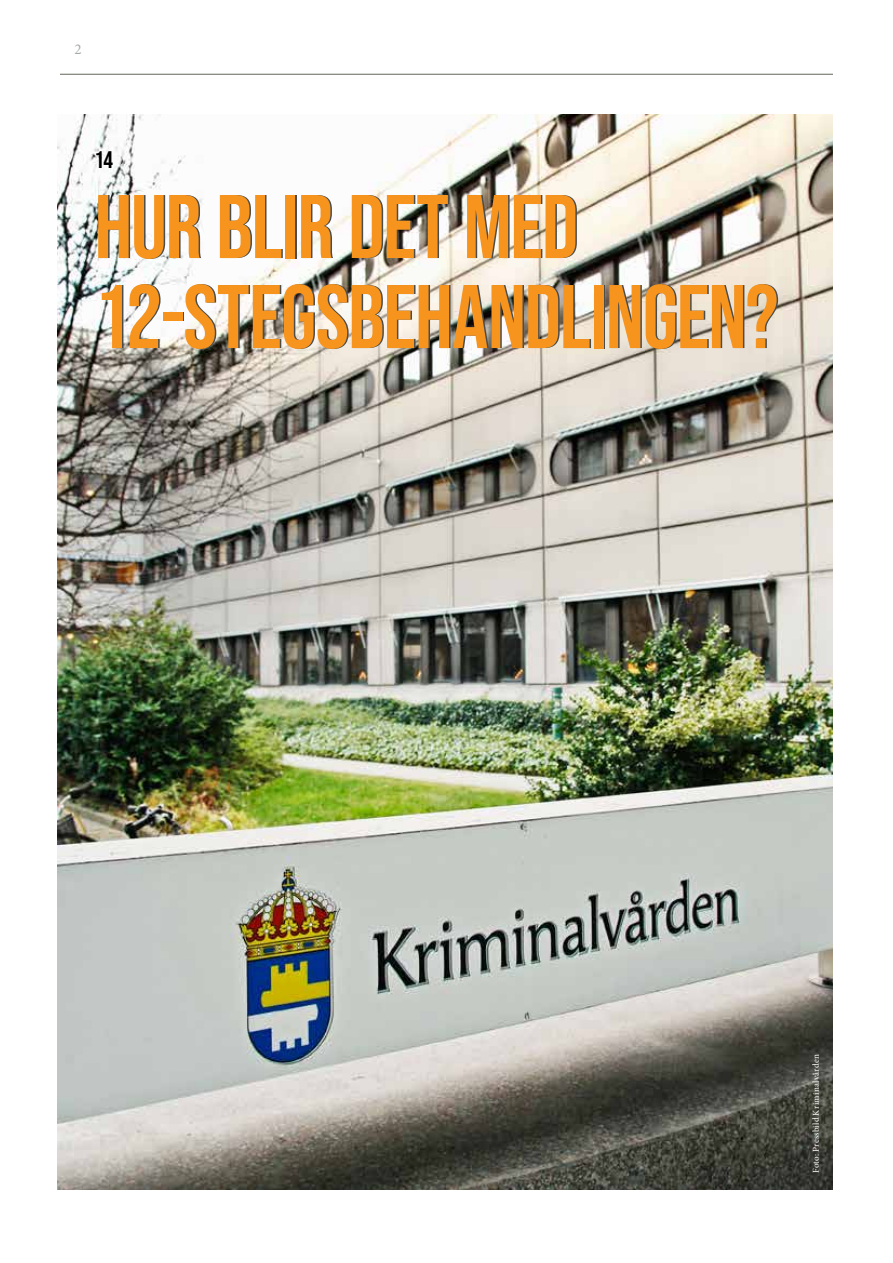
<style>
.page{position:relative;width:893px;height:1263px;background:#fff}
.page>*{position:absolute;margin:0;border:0;box-sizing:border-box;transform-origin:0 0}
.t1{font:90px/90px "Bebas Neue";letter-spacing:-.01em;color:#f7941e}
.t2{font:24px "Bebas Neue";color:#000}
.t3{font:15px "Minion Pro";color:#a7a9ac}
.t4{font:9px "Minion Pro";letter-spacing:.02em;color:#fff}
</style>
<div class="page">
<hr style="left:60px;top:74px;width:773px;height:1px;background:#73776c">
<img style="left:57px;top:114px;width:776px;height:1075px">
<p class="t3" style="left:74px;top:40px;width:9px">2</p>
<p class="t2" style="left:95px;top:146px;width:20px">14</p>
<p class="t1" style="left:95px;top:181px;width:685px">HUR BLIR DET MED<br>12-STEGSBEHANDLINGEN?</p>
<p class="t4" style="left:810px;top:1173px;width:120px;rotate:-90deg">Foto: Pressbild Kriminalvården</p>
</div>
